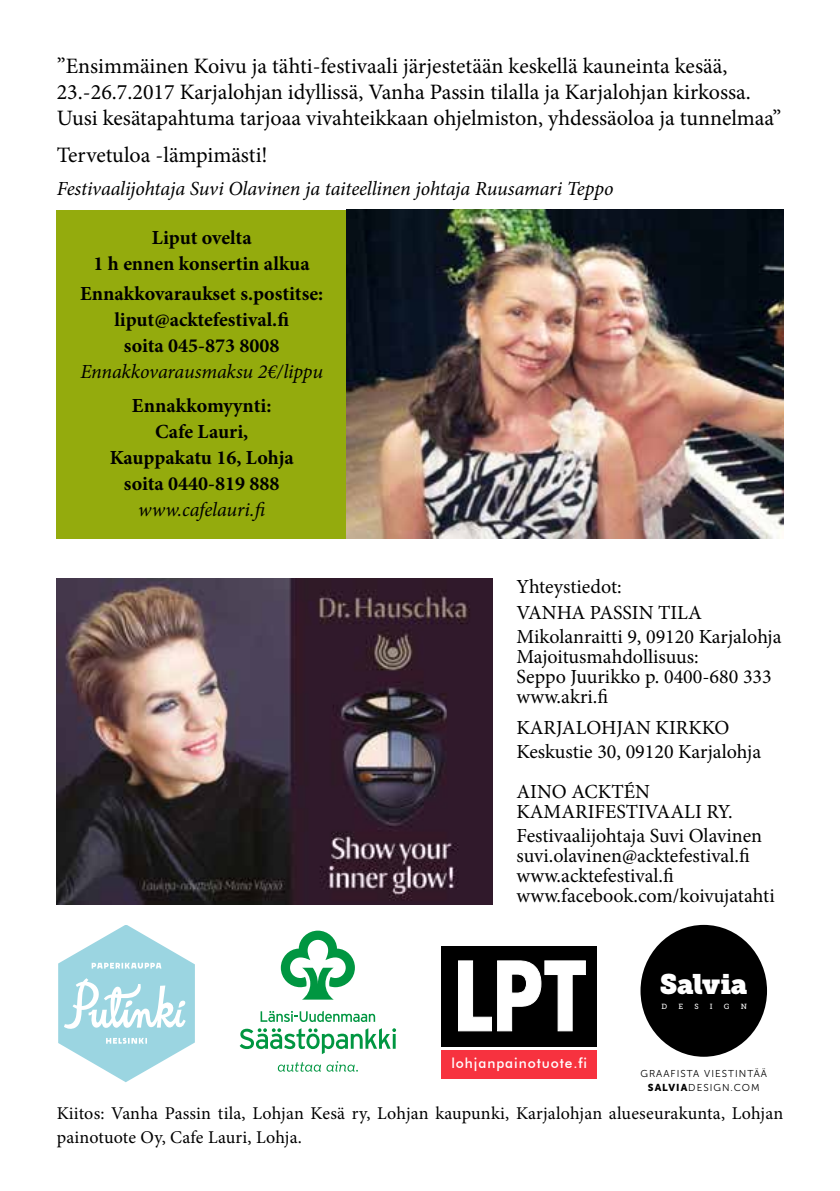
<style>
.page{position:relative;width:840px;height:1191px;background:#fff}
.page>*{position:absolute;margin:0;border:0;box-sizing:border-box;transform-origin:0 0}
.t1{font:800 104.8px "Futura PT";color:#fff;scale:.87 1}
.t2{font:28px "Museo Slab";letter-spacing:-.02em;color:#fff}
.t3{font:22px/26px "Minion Pro";color:#000}
.t4{font:20px/20px "Minion Pro";color:#000}
.t5{font:700 20px/26px "Minion Pro";color:#000;text-align:center}
.t6{font:italic 20px "Minion Pro";letter-spacing:-.01em;color:#000}
.t7{font:18px/24px "Minion Pro";letter-spacing:.01em;color:#000}
.t8{font:500 14px "Futura BT";letter-spacing:.07em;color:#fff}
.t9{font:10px/14px "Museo Sans 300";letter-spacing:.1em;color:#000;text-align:center}
.t10{font:7.4px "Museo Slab 500";color:#fff}
.s1{font-family:"Museo Sans 900"}
</style>
<div class="page">
<img style="left:346px;top:210px;width:436px;height:329px">
<div style="left:57px;top:210px;width:289px;height:329px;background:#94ab0d"></div>
<div style="left:441px;top:1050px;width:156px;height:28px;background:#f7323f"></div>
<div style="left:441px;top:945px;width:156px;height:101px;background:#000"></div>
<svg style="left:458px;top:960px;width:33px;height:71px"></svg>
<svg style="left:497px;top:960px;width:88px;height:71px"></svg>
<img style="left:57px;top:578px;width:435px;height:326px">
<svg style="left:281px;top:930px;width:74px;height:69px"></svg>
<svg style="left:239px;top:1028px;width:157px;height:26px"></svg>
<hr style="left:392px;top:1034px;width:3px;height:14px;background:#009641">
<svg style="left:278px;top:1061px;width:80px;height:10px"></svg>
<svg style="left:260px;top:1011px;width:115px;height:11px"></svg>
<svg style="left:58px;top:926px;width:137px;height:156px"></svg>
<div style="left:640px;top:925px;width:126px;height:131px;background:#000;border-radius:50%"></div>
<p class="t3" style="left:57px;top:53px;width:725px">”Ensimmäinen Koivu ja tähti-festivaali järjestetään keskellä kauneinta kesää,<br>23.-26.7.2017 Karjalohjan idyllissä, Vanha Passin tilalla ja Karjalohjan kirkossa.<br>Uusi kesätapahtuma tarjoaa vivahteikkaan ohjelmiston, yhdessäoloa ja tunnelmaa”</p>
<p class="t3" style="left:57px;top:142px;width:212px">Tervetuloa -lämpimästi!</p>
<p class="t6" style="left:57px;top:175px;width:558px">Festivaalijohtaja Suvi Olavinen ja taiteellinen johtaja Ruusamari Teppo</p>
<p class="t5" style="left:94px;top:225px;width:217px">Liput ovelta<br>1 h ennen konsertin alkua</p>
<p class="t5" style="left:80px;top:281px;width:245px">Ennakkovaraukset s.postitse: liput@acktefestival.fi<br>soita 045-873 8008</p>
<p class="t6" style="left:80px;top:358px;width:244px">Ennakkovarausmaksu 2€/lippu</p>
<p class="t5" style="left:110px;top:393px;width:185px">Ennakkomyynti:<br>Cafe Lauri,<br>Kauppakatu 16, Lohja soita 0440-819 888</p>
<p class="t6" style="left:138px;top:496px;width:131px">www.cafelauri.fi</p>
<p class="t4" style="left:516px;top:574px;width:266px;line-height:24.8px">Yhteystiedot:<br>VANHA PASSIN TILA<br>Mikolanraitti 9, 09120 Karjalohja</p>
<p class="t4" style="left:516px;top:646px;width:257px">Majoitusmahdollisuus:<br>Seppo Juurikko p. 0400-680 333 www.akri.fi</p>
<p class="t4" style="left:516px;top:716px;width:246px;line-height:24px">KARJALOHJAN KIRKKO<br>Keskustie 30, 09120 Karjalohja</p>
<p class="t4" style="left:516px;top:782px;width:218px">AINO ACKTÉN<br>KAMARIFESTIVAALI RY.</p>
<p class="t4" style="left:516px;top:826px;width:260px">Festivaalijohtaja Suvi Olavinen suvi.olavinen@acktefestival.fi www.acktefestival.fi www.facebook.com/koivujatahti</p>
<h1 class="t1" style="left:451px;top:930px;width:156px">LPT</h1>
<p class="t8" style="left:451px;top:1054px;width:137px">lohjanpainotuote.fi</p>
<h2 class="t2" style="left:659px;top:967px;width:89px">Salvia</h2>
<p class="t10" style="left:661px;top:1002px;width:7px">D</p>
<p class="t10" style="left:678px;top:1002px;width:6px">E</p>
<p class="t10" style="left:694px;top:1002px;width:6px">S</p>
<p class="t10" style="left:709px;top:1002px;width:4px">I</p>
<p class="t10" style="left:723px;top:1002px;width:7px">G</p>
<p class="t10" style="left:740px;top:1002px;width:8px">N</p>
<p class="t9" style="left:640px;top:1066px;width:128px">GRAAFISTA VIESTINTÄÄ<br><span class="s1">SALVIA</span>DESIGN.COM</p>
<p class="t7" style="left:57px;top:1100px;width:727px">Kiitos: Vanha Passin tila, Lohjan Kesä ry, Lohjan kaupunki, Karjalohjan alueseurakunta, Lohjan painotuote Oy, Cafe Lauri, Lohja.</p>
</div>
